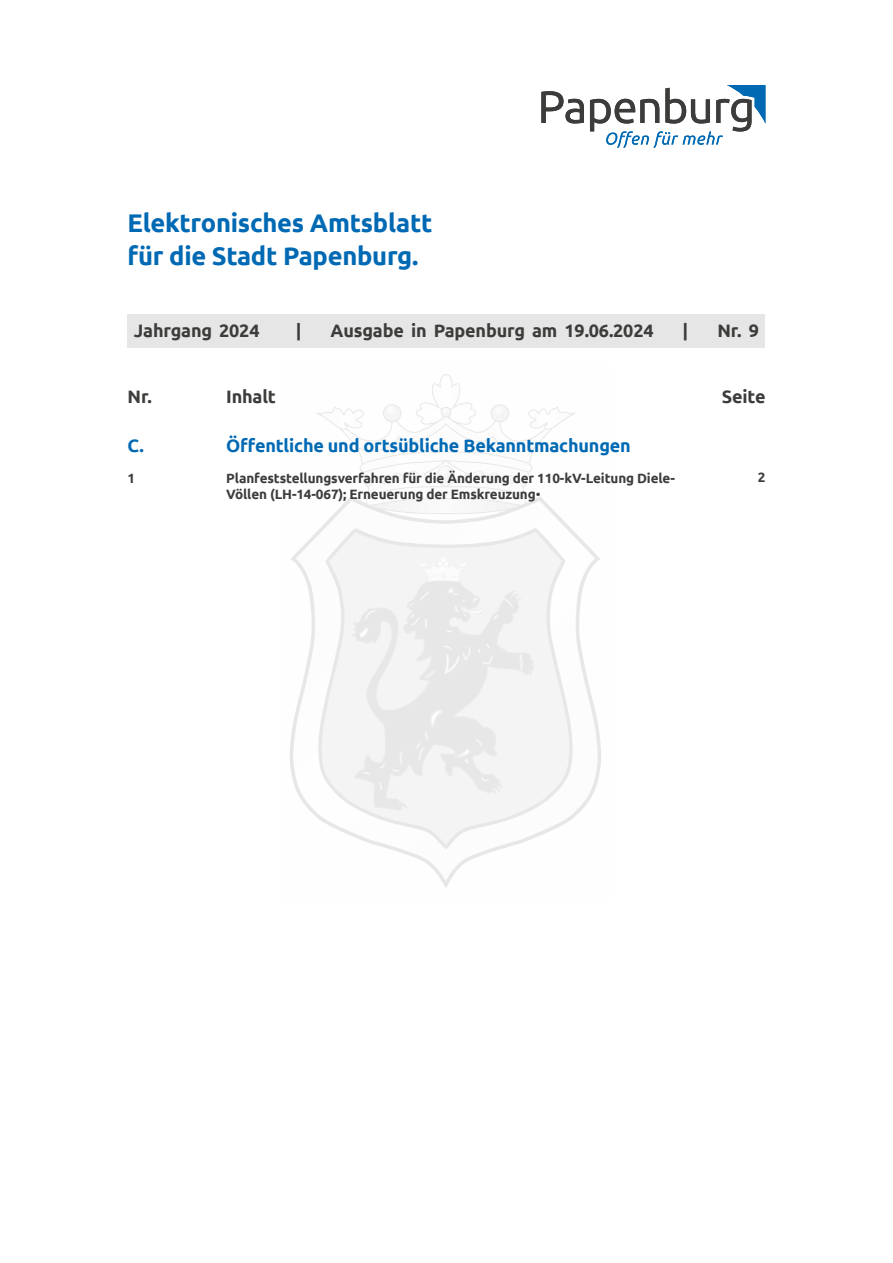
<style>
.page{position:relative;width:893px;height:1263px;background:#fff}
.page>*{position:absolute;margin:0;border:0;box-sizing:border-box;transform-origin:0 0}
.t1{font:700 25.5px/33px "Ubuntu";letter-spacing:-.01em;color:#0069b4}
.t2{font:700 18px "Ubuntu";letter-spacing:-.01em;color:#3c3c3b}
.t3{font:700 18px "Ubuntu";letter-spacing:-.01em;color:#0069b4}
.t4{font:700 13.5px/16.5px "Ubuntu";letter-spacing:-.01em;color:#3c3c3b}
.s1{font-weight:400}
</style>
<div class="page">
<img style="left:290px;top:374px;width:311px;height:514px">
<svg style="left:541px;top:91px;width:43px;height:32px"></svg>
<svg style="left:590px;top:85px;width:175px;height:63px"></svg>
<div style="left:128px;top:315px;width:637px;height:33px;background:#e6e6e6"></div>
<h1 class="t1" style="left:128px;top:206px;width:306px">Elektronisches Amtsblatt für die Stadt Papenburg.</h1>
<h2 class="t2" style="left:134px;top:320px;width:127px">Jahrgang 2024</h2>
<h2 class="t2" style="left:296px;top:320px;width:7px">|</h2>
<h2 class="t2" style="left:331px;top:320px;width:324px">Ausgabe in Papenburg am 19.06.2024</h2>
<h2 class="t2" style="left:683px;top:320px;width:7px">|</h2>
<h2 class="t2" style="left:717px;top:320px;width:43px">Nr. 9</h2>
<h2 class="t2" style="left:128px;top:386px;width:26px">Nr.</h2>
<h2 class="t2" style="left:226px;top:386px;width:51px">Inhalt</h2>
<h2 class="t2" style="left:722px;top:386px;width:45px">Seite</h2>
<h2 class="t3" style="left:128px;top:435px;width:18px">C.</h2>
<h2 class="t3" style="left:226px;top:435px;width:406px">Öffentliche und ortsübliche Bekanntmachungen</h2>
<p class="t4" style="left:128px;top:469px;width:9px">1</p>
<p class="t4" style="left:226px;top:469px;width:450px">Planfeststellungsverfahren für die Änderung der 110-kV-Leitung Diele-<br>Völlen (LH-14-067); Erneuerung der Emskreuzung<span class="s1">•</span></p>
<p class="t4" style="left:758px;top:469px;width:9px">2</p>
</div>
